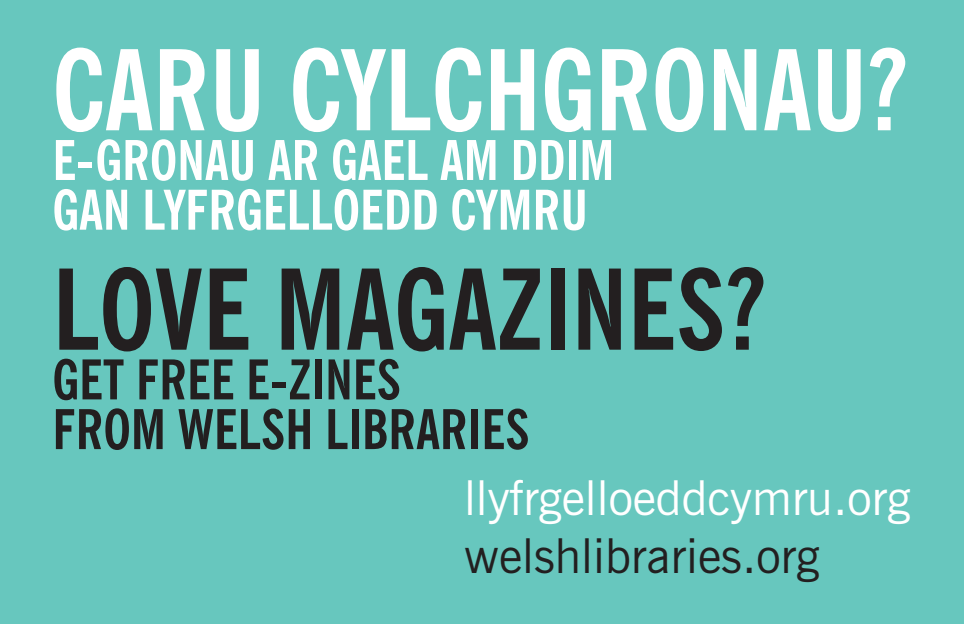
<style>
.page{position:relative;width:964px;height:624px;background:#67c7be}
.page>*{position:absolute;margin:0;border:0;box-sizing:border-box;transform-origin:0 0}
.t1{font:700 condensed 110.8px "News Gothic BT";color:#fff}
.t2{font:700 condensed 110.8px "News Gothic BT";color:#231f20}
.t3{font:700 condensed 54.8px/49.6px "News Gothic BT";color:#fff}
.t4{font:700 condensed 54.8px/49.6px "News Gothic BT";color:#231f20}
.t5{font:48px "News Gothic BT";color:#fff}
.t6{font:48px "News Gothic BT";color:#231f20}
</style>
<div class="page">
<h1 class="t1" style="left:52px;top:49px;width:855px">CARU CYLCHGRONAU?</h1>
<p class="t3" style="left:52px;top:140px;width:563px">E-GRONAU AR GAEL AM DDIM<br>GAN LYFRGELLOEDD CYMRU</p>
<h1 class="t2" style="left:52px;top:268px;width:713px">LOVE MAGAZINES?</h1>
<p class="t4" style="left:52px;top:359px;width:479px">GET FREE E-ZINES<br>FROM WELSH LIBRARIES</p>
<p class="t5" style="left:464px;top:480px;width:448px">llyfrgelloeddcymru.org</p>
<p class="t6" style="left:464px;top:538px;width:357px">welshlibraries.org</p>
</div>
